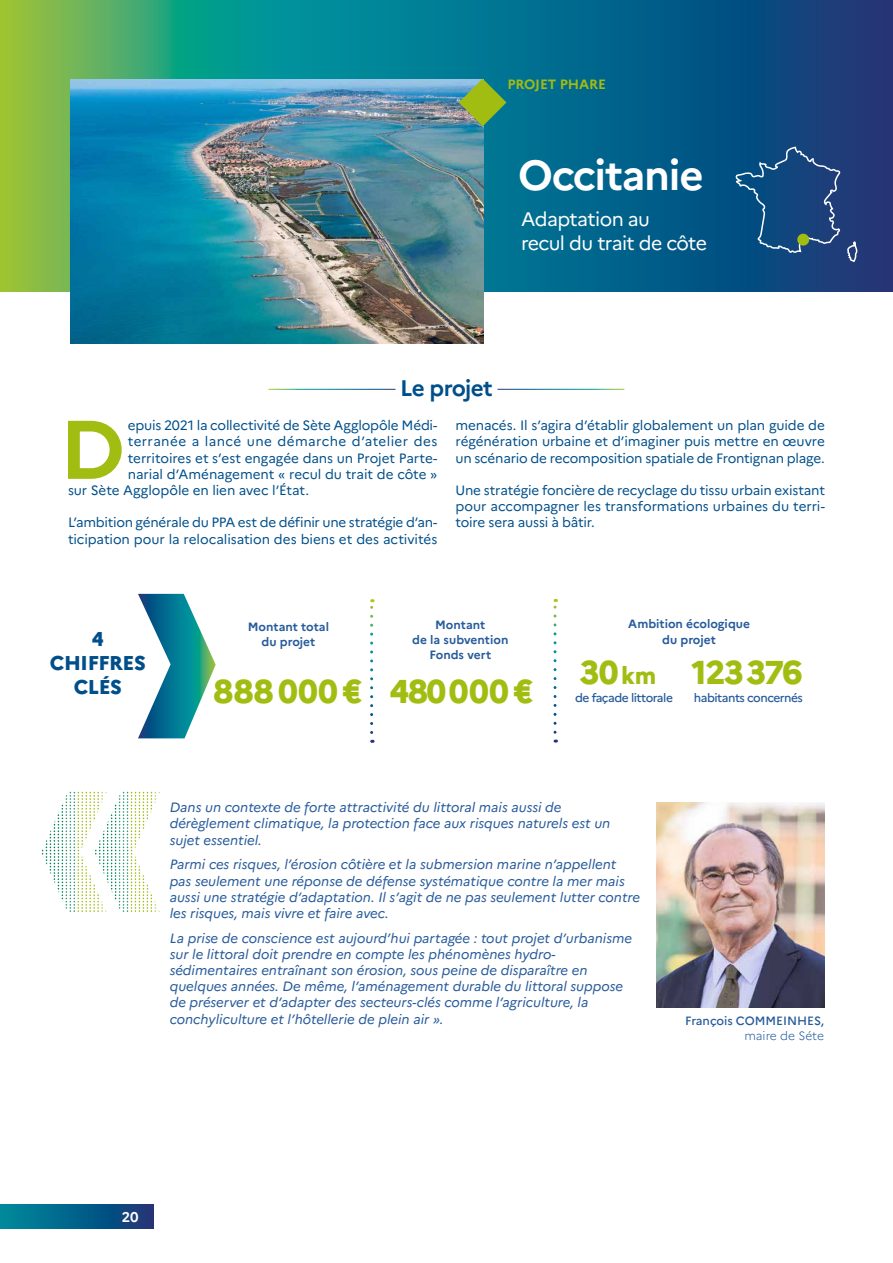
<style>
.page{position:relative;width:893px;height:1263px;background:#fff}
.page>*{position:absolute;margin:0;border:0;box-sizing:border-box;transform-origin:0 0}
.t1{font:700 82.95px "Marianne";color:#a2bd12}
.t2{font:700 42px "Marianne";letter-spacing:-.03em;color:#fff}
.t3{font:800 33px "Marianne";letter-spacing:-.03em;color:#a2bd12}
.t4{font:700 22.5px "Marianne";letter-spacing:-.03em;color:#004f8a}
.t5{font:800 19.95px/24px "Marianne";letter-spacing:-.02em;color:#004f8a;text-align:center}
.t6{font:19.5px/24px "Marianne";letter-spacing:-.03em;color:#fff}
.t7{font:700 14.1px "Marianne";color:#fff}
.t8{font:italic 13.5px/16.2px "Marianne";color:#275b9b}
.t9{font:13.5px/16.2px "Marianne";letter-spacing:-.01em;color:#004f8a;text-align:justify}
.t10{font:13.5px "Marianne";letter-spacing:.025em;color:#004f8a}
.t11{font:700 13.5px "Marianne";letter-spacing:-.01em;color:#a2bd12}
.t12{font:700 12px/15px "Marianne";color:#275b9b;text-align:center}
.t13{font:500 12px "Marianne";letter-spacing:-.04em;color:#275b9b}
.t14{font:500 12px "Marianne";color:#275b9b}
.t15{font:300 12px "Marianne";color:#275b9b}
.s1{font-size:24px}
</style>
<div class="page">
<svg style="left:0;top:0;width:893px;height:292px;background:#1b727e"></svg>
<img style="left:71px;top:79px;width:412px;height:265px">
<img style="left:656px;top:802px;width:168px;height:205px">
<svg style="left:42px;top:792px;width:118px;height:120px"></svg>
<svg style="left:734px;top:146px;width:125px;height:118px;background:#1d4d82"></svg>
<div style="left:797px;top:234px;width:12px;height:12px;background:#a2bd12;border-radius:50%"></div>
<svg style="left:459px;top:79px;width:47px;height:47px;background:#70a35a"></svg>
<svg style="left:138px;top:594px;width:78px;height:144px"></svg>
<svg style="left:553px;top:599px;width:3px;height:133px"></svg>
<svg style="left:370px;top:599px;width:3px;height:133px"></svg>
<svg style="left:0;top:1204px;width:153px;height:25px;background:#066089"></svg>
<p class="t11" style="left:507px;top:74px;width:100px">PROJET PHARE</p>
<h2 class="t2" style="left:518px;top:143px;width:187px">Occitanie</h2>
<h3 class="t6" style="left:521px;top:205px;width:187px">Adaptation au<br>recul du trait de côte</h3>
<h3 class="t4" style="left:400px;top:371px;width:94px">Le projet</h3>
<h1 class="t1" style="left:59px;top:385px;width:67px">D</h1>
<p class="t9" style="left:128px;top:416px;width:311px">epuis 2021 la collectivité de Sète Agglopôle Médi-</p>
<p class="t10" style="left:128px;top:431px;width:311px">terranée a lancé une démarche d’atelier des</p>
<p class="t9" style="left:128px;top:449px;width:311px">territoires et s’est engagée dans un Projet Parte-</p>
<p class="t9" style="left:128px;top:465px;width:311px">narial d’Aménagement « recul du trait de côte »</p>
<p class="t9" style="left:68px;top:481px;width:242px">sur Sète Agglopôle en lien avec l’État.</p>
<p class="t9" style="left:68px;top:513px;width:371px">L’ambition générale du PPA est de définir une stratégie d’an&shy;ticipation pour la relocalisation des biens et des activités</p>
<p class="t9" style="left:455px;top:416px;width:371px">menacés. Il s’agira d’établir globalement un plan guide de régénération urbaine et d’imaginer puis mettre en œuvre un scénario de recomposition spatiale de Frontignan plage.</p>
<p class="t9" style="left:455px;top:481px;width:371px">Une stratégie foncière de recyclage du tissu urbain existant pour accompagner les transformations urbaines du terri&shy;toire sera aussi à bâtir.</p>
<h3 class="t5" style="left:50px;top:625px;width:97px">4<br>CHIFFRES<br>CLÉS</h3>
<p class="t12" style="left:248px;top:618px;width:83px">Montant total du projet</p>
<h3 class="t3" style="left:214px;top:666px;width:150px">888 000 €</h3>
<p class="t12" style="left:412px;top:616px;width:98px">Montant<br>de la subvention<br>Fonds vert</p>
<h3 class="t3" style="left:389px;top:666px;width:145px">480 000 €</h3>
<p class="t12" style="left:628px;top:616px;width:124px">Ambition écologique du projet</p>
<h3 class="t3" style="left:580px;top:646px;width:78px">30 <span class="s1">km</span></h3>
<p class="t13" style="left:575px;top:688px;width:99px">de façade littorale</p>
<h3 class="t3" style="left:692px;top:646px;width:112px">123 376</h3>
<p class="t13" style="left:694px;top:688px;width:111px">habitants concernés</p>
<p class="t8" style="left:170px;top:798px;width:442px">Dans un contexte de forte attractivité du littoral mais aussi de dérèglement climatique, la protection face aux risques naturels est un sujet essentiel.</p>
<p class="t8" style="left:170px;top:855px;width:472px">Parmi ces risques, l’érosion côtière et la submersion marine n’appellent pas seulement une réponse de défense systématique contre la mer mais aussi une stratégie d’adaptation. Il s’agit de ne pas seulement lutter contre les risques, mais vivre et faire avec.</p>
<p class="t8" style="left:170px;top:928px;width:464px">La prise de conscience est aujourd’hui partagée : tout projet d’urbanisme sur le littoral doit prendre en compte les phénomènes hydro&shy;sédimentaires entraînant son érosion, sous peine de disparaître en quelques années. De même, l’aménagement durable du littoral suppose de préserver et d’adapter des secteurs-clés comme l’agriculture, la conchyliculture et l’hôtellerie de plein air ».</p>
<p class="t14" style="left:685px;top:1011px;width:140px">François COMMEINHES,</p>
<p class="t15" style="left:744px;top:1026px;width:81px">maire de Séte</p>
<p class="t7" style="left:122px;top:1205px;width:18px">20</p>
</div>
